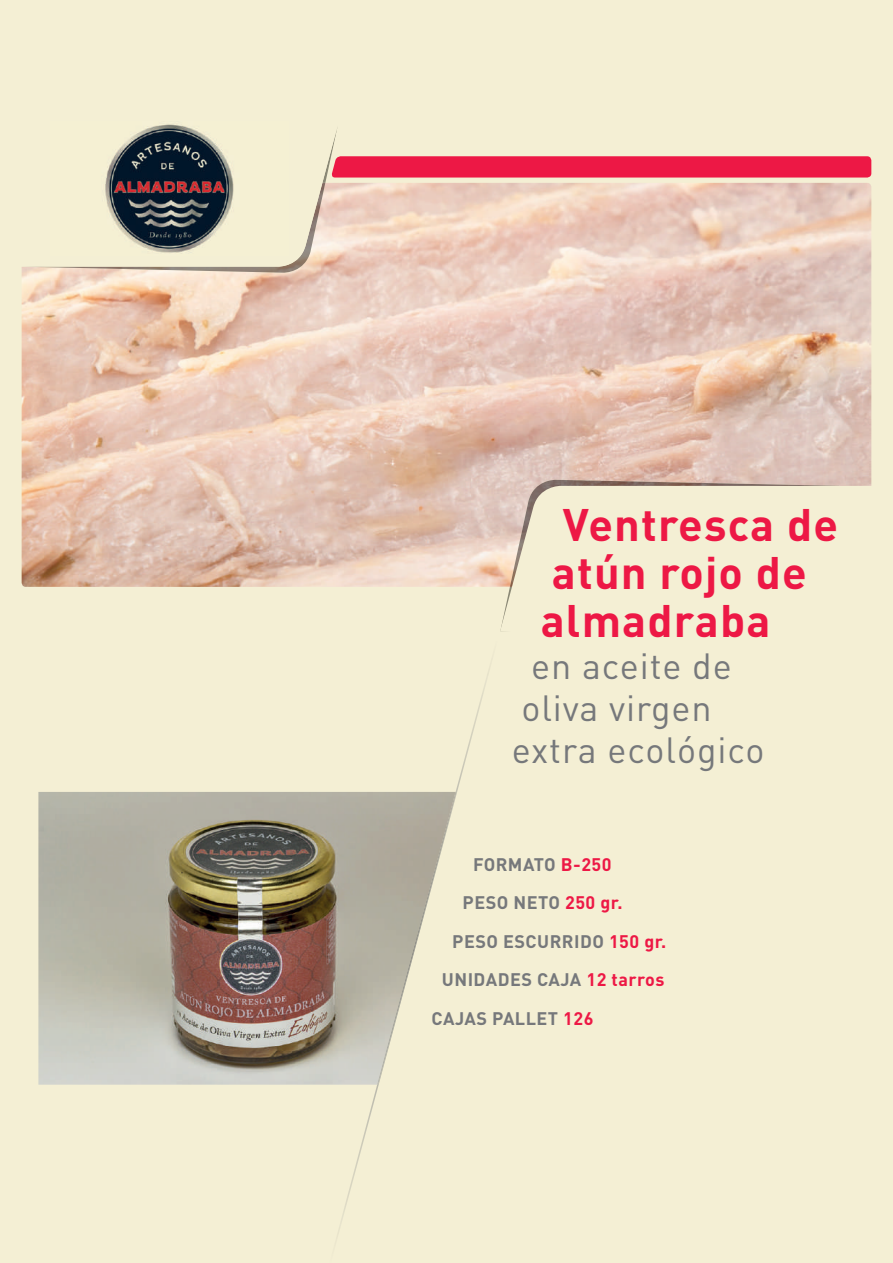
<style>
.page{position:relative;width:893px;height:1263px;background:#f4efd4}
.page>*{position:absolute;margin:0;border:0;box-sizing:border-box;transform-origin:0 0}
.t1{font:700 45px/48px "DIN";letter-spacing:.025em;color:#ed1845}
.t2{font:36px/42px "DIN";letter-spacing:.025em;color:#76787b}
.t3{font:700 18px "DIN";letter-spacing:.025em;color:#76787b}
.s1{color:#ed1845}
</style>
<div class="page">
<img style="left:22px;top:267px;width:849px;height:320px">
<img style="left:38px;top:792px;width:291px;height:293px">
<svg style="left:339px;top:156px;width:532px;height:111px"></svg>
<img style="left:22px;top:267px;width:303px;height:6px">
<svg style="left:29px;top:127px;width:310px;height:140px"></svg>
<img style="left:50px;top:124px;width:239px;height:131px">
<svg style="left:329px;top:668px;width:161px;height:565px"></svg>
<img style="left:417px;top:792px;width:39px;height:146px">
<img style="left:390px;top:936px;width:27px;height:100px">
<img style="left:377px;top:1036px;width:14px;height:49px">
<img style="left:510px;top:480px;width:329px;height:6px">
<svg style="left:500px;top:486px;width:371px;height:145px"></svg>
<h1 class="t1" style="left:541px;top:499px;width:299px;text-indent:22px">Ventresca de atún rojo de almadraba</h1>
<h2 class="t2" style="left:512px;top:646px;width:254px;text-indent:19px">en aceite de oliva virgen extra ecológico</h2>
<p class="t3" style="left:473px;top:852px;width:140px">FORMATO <span class="s1">B-250</span></p>
<p class="t3" style="left:463px;top:891px;width:161px">PESO NETO <span class="s1">250 gr.</span></p>
<p class="t3" style="left:452px;top:929px;width:216px">PESO ESCURRIDO <span class="s1">150 gr.</span></p>
<p class="t3" style="left:442px;top:968px;width:224px">UNIDADES CAJA <span class="s1">12 tarros</span></p>
<p class="t3" style="left:432px;top:1007px;width:163px">CAJAS PALLET <span class="s1">126</span></p>
</div>
